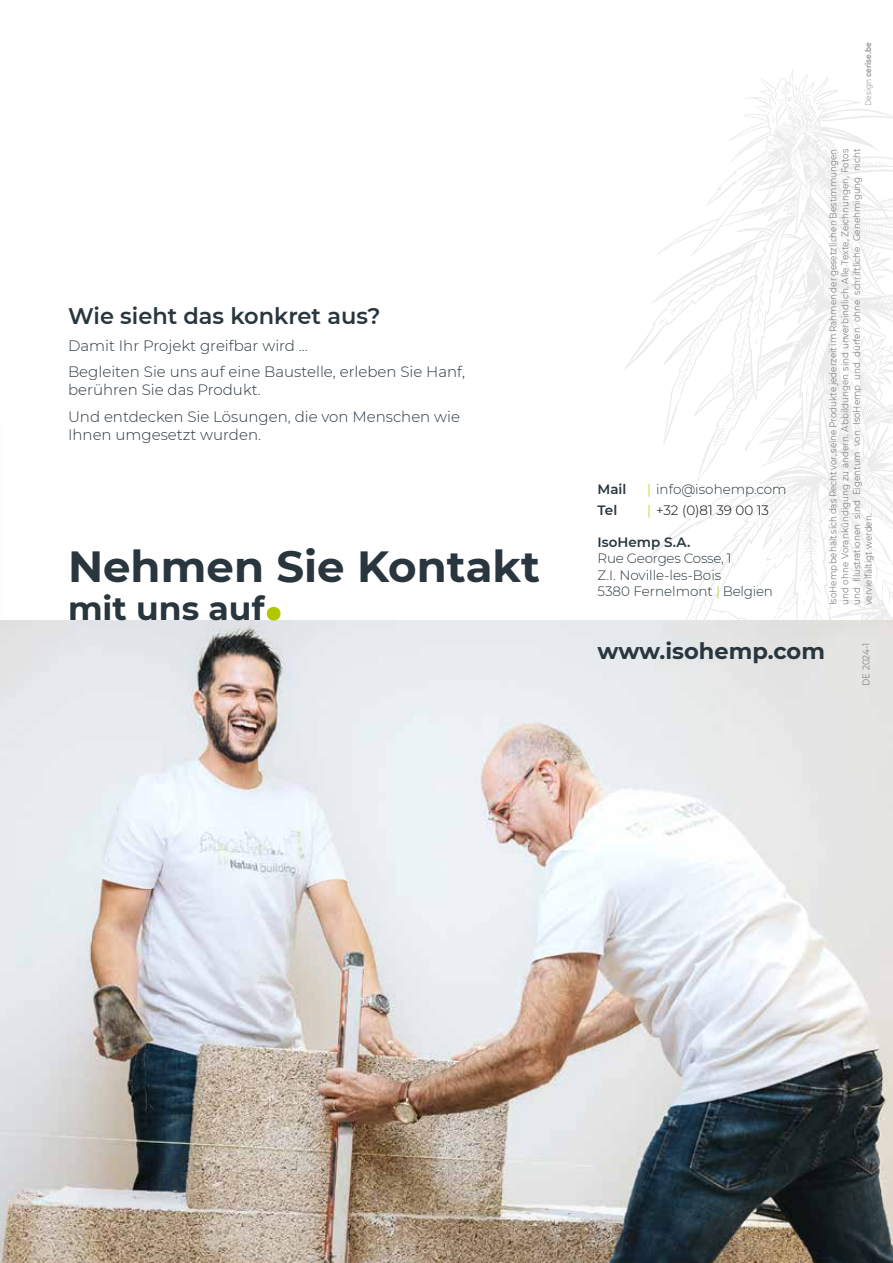
<style>
.page{position:relative;width:893px;height:1263px;background:#fff}
.page>*{position:absolute;margin:0;border:0;box-sizing:border-box;transform-origin:0 0}
.t1{font:700 43.5px "Montserrat";color:#29363e}
.t2{font:700 33px "Montserrat";color:#29363e}
.t3{font:600 22.5px "Montserrat";color:#29363e}
.t4{font:700 22.5px "Montserrat";color:#29363e}
.t5{font:300 15px/26.5px "Montserrat";color:#29363e}
.t6{font:300 13.5px/16.2px "Montserrat";color:#29363e}
.t7{font:600 13.5px "Montserrat";color:#29363e}
.t8{font:300 13.5px "Montserrat";color:#000}
.t9{font:9.75px/11.7px "Montserrat";color:#868683;text-align:justify;scale:.9 1}
.t10{font:700 8.25px "Montserrat";color:#868683;scale:.9 1}
.s1{font-size:70.5px;color:#b1c800}
.s2{font-weight:400}
.s3{color:#b1c800}
</style>
<div class="page">
<svg style="left:624px;top:70px;width:269px;height:550px"></svg>
<img style="left:0;top:620px;width:893px;height:643px">
<h3 class="t3" style="left:68px;top:300px;width:314px">Wie sieht das konkret aus?</h3>
<h3 class="t5" style="left:68px;top:332px;width:399px">Damit Ihr Projekt greifbar wird ...<br>Begleiten Sie uns auf eine Baustelle, erleben Sie Hanf,</h3>
<h3 class="t5" style="left:68px;top:376px;width:394px">berühren Sie das Produkt.<br>Und entdecken Sie Lösungen, die von Menschen wie</h3>
<h3 class="t5" style="left:68px;top:421px;width:195px">Ihnen umgesetzt wurden.</h3>
<h1 class="t1" style="left:68px;top:536px;width:474px">Nehmen Sie Kontakt</h1>
<h2 class="t2" style="left:68px;top:584px;width:216px">mit uns auf<span class="s1">.</span></h2>
<p class="t10" style="left:862px;top:106px;width:72px;rotate:-90deg"><span class="s2">Design</span> cerise.be</p>
<p class="t9" style="left:827px;top:605px;width:509px;rotate:-90deg">IsoHemp behält sich das Recht vor, seine Produkte jederzeit im Rahmen der gesetzlichen Bestimmungen und ohne Vorankündigung zu ändern. Abbildungen sind unverbindlich. Alle Texte, Zeichnungen, Fotos und Illustrationen sind Eigentum von IsoHemp und dürfen ohne schriftliche Genehmigung nicht vervielfältigt werden.</p>
<p class="t9" style="left:860px;top:686px;width:49px;rotate:-90deg">DE 2024-1</p>
<h3 class="t7" style="left:598px;top:480px;width:30px">Mail</h3>
<h3 class="t6" style="left:647px;top:481px;width:141px"><span class="s3">|</span> info@isohemp.com</h3>
<h3 class="t7" style="left:598px;top:500px;width:21px">Tel</h3>
<h3 class="t8" style="left:647px;top:501px;width:123px"><span class="s3">|</span> +32 (0)81 39 00 13</h3>
<h3 class="t7" style="left:598px;top:533px;width:94px">IsoHemp S.A.</h3>
<h3 class="t6" style="left:598px;top:550px;width:177px">Rue Georges Cosse, 1<br>Z.I. Noville-les-Bois<br>5380 Fernelmont <span class="s3">|</span> Belgien</h3>
<h3 class="t4" style="left:598px;top:635px;width:229px">www.isohemp.com</h3>
</div>
